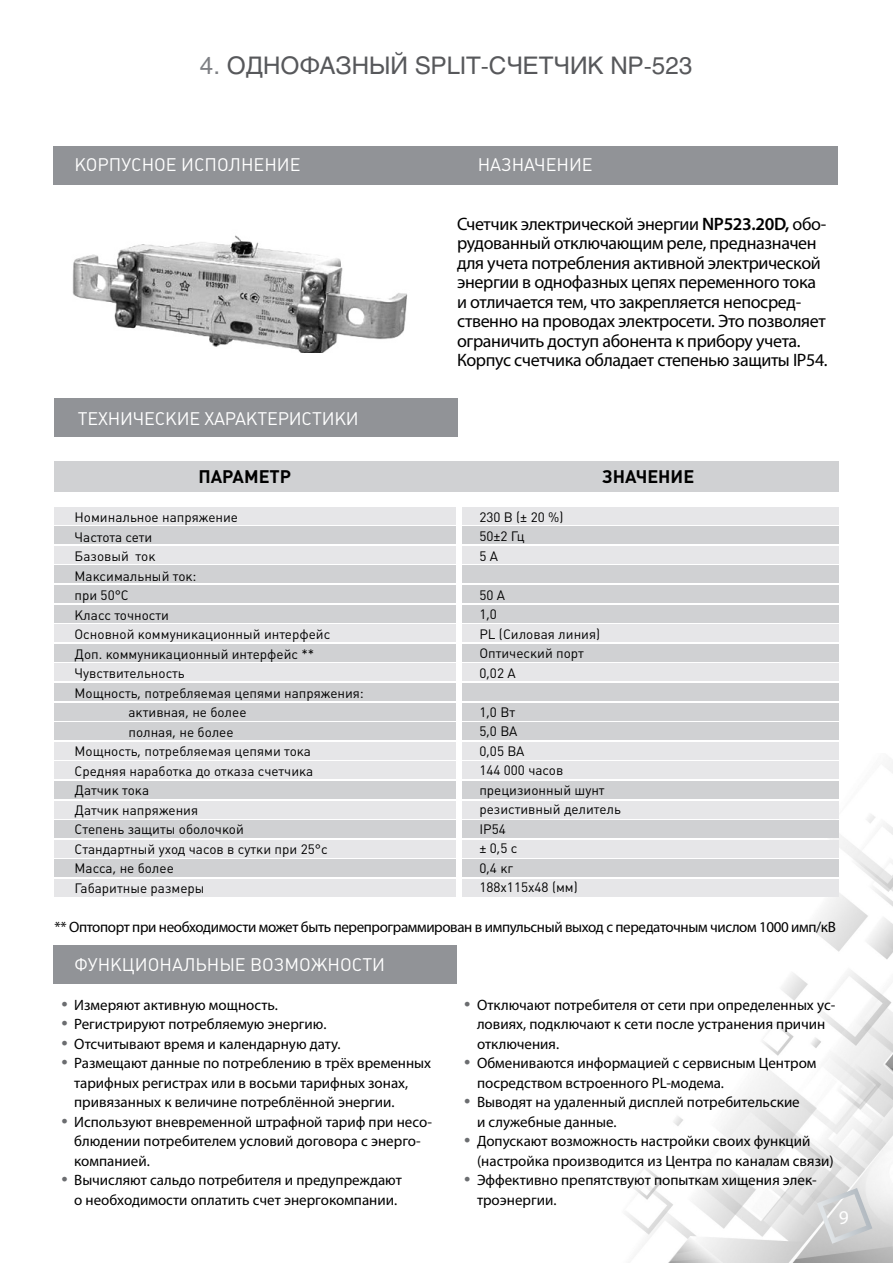
<style>
.page{position:relative;width:893px;height:1263px;background:#fff}
.page>*{position:absolute;margin:0;border:0;box-sizing:border-box;transform-origin:0 0}
.t1{font:24px "Helios";color:#57585b}
.t2{font:19.5px "Myriad Pro";color:#fff}
.t3{font:18px/19.5px "Myriad Pro";letter-spacing:-.02em;color:#000}
.t4{font:18px "Plumb C";color:#fff}
.t5{font:700 18px "Plumb";color:#000}
.t6{font:15px/19.5px "Myriad Pro";color:#000}
.t7{font:15px "Myriad Pro";letter-spacing:-.025em;color:#000}
.t8{font:13.5px/19.5px "Plumb";color:#000}
.s1{color:#7e8084}
.s2{font-weight:600}
.s3{font-size:22.5px;color:#6b6d70}
</style>
<div class="page">
<img style="left:525px;top:754px;width:368px;height:509px">
<svg style="left:817px;top:1188px;width:55px;height:56px;background:#d2d3d4"></svg>
<div style="left:55px;top:507px;width:401px;height:17px;background:#e6e6e8"></div>
<div style="left:462px;top:507px;width:376px;height:17px;background:#e6e6e8"></div>
<div style="left:55px;top:664px;width:401px;height:17px;background:#e6e6e8"></div>
<div style="left:462px;top:664px;width:376px;height:17px;background:#e6e6e8"></div>
<div style="left:55px;top:585px;width:401px;height:17px;background:#d0d1d3"></div>
<div style="left:462px;top:585px;width:376px;height:17px;background:#d0d1d3"></div>
<div style="left:55px;top:742px;width:401px;height:17px;background:#e6e6e8"></div>
<div style="left:462px;top:742px;width:376px;height:17px;background:#e6e6e8"></div>
<div style="left:55px;top:860px;width:401px;height:17px;background:#d0d1d3"></div>
<div style="left:462px;top:860px;width:376px;height:17px;background:#d0d1d3"></div>
<div style="left:55px;top:527px;width:401px;height:17px;background:#d0d1d3"></div>
<div style="left:462px;top:527px;width:376px;height:17px;background:#d0d1d3"></div>
<div style="left:55px;top:683px;width:401px;height:17px;background:#d0d1d3"></div>
<div style="left:462px;top:683px;width:376px;height:17px;background:#d0d1d3"></div>
<div style="left:55px;top:605px;width:401px;height:17px;background:#d0d1d3"></div>
<div style="left:462px;top:605px;width:376px;height:17px;background:#d0d1d3"></div>
<div style="left:55px;top:762px;width:401px;height:17px;background:#e6e6e8"></div>
<div style="left:462px;top:762px;width:376px;height:17px;background:#e6e6e8"></div>
<div style="left:55px;top:879px;width:401px;height:17px;background:#e6e6e8"></div>
<div style="left:462px;top:879px;width:376px;height:17px;background:#e6e6e8"></div>
<div style="left:55px;top:546px;width:401px;height:17px;background:#e6e6e8"></div>
<div style="left:462px;top:546px;width:376px;height:17px;background:#e6e6e8"></div>
<div style="left:55px;top:703px;width:401px;height:17px;background:#d0d1d3"></div>
<div style="left:462px;top:703px;width:376px;height:17px;background:#d0d1d3"></div>
<div style="left:55px;top:821px;width:401px;height:17px;background:#d0d1d3"></div>
<div style="left:462px;top:821px;width:376px;height:17px;background:#d0d1d3"></div>
<div style="left:55px;top:625px;width:401px;height:17px;background:#e6e6e8"></div>
<div style="left:462px;top:625px;width:376px;height:17px;background:#e6e6e8"></div>
<div style="left:55px;top:781px;width:401px;height:17px;background:#d0d1d3"></div>
<div style="left:462px;top:781px;width:376px;height:17px;background:#d0d1d3"></div>
<div style="left:55px;top:566px;width:401px;height:17px;background:#d0d1d3"></div>
<div style="left:462px;top:566px;width:376px;height:17px;background:#d0d1d3"></div>
<div style="left:55px;top:723px;width:401px;height:17px;background:#d0d1d3"></div>
<div style="left:462px;top:723px;width:376px;height:17px;background:#d0d1d3"></div>
<div style="left:55px;top:840px;width:401px;height:17px;background:#e6e6e8"></div>
<div style="left:462px;top:840px;width:376px;height:17px;background:#e6e6e8"></div>
<div style="left:55px;top:644px;width:401px;height:17px;background:#d0d1d3"></div>
<div style="left:462px;top:644px;width:376px;height:17px;background:#d0d1d3"></div>
<div style="left:55px;top:801px;width:401px;height:17px;background:#e6e6e8"></div>
<div style="left:462px;top:801px;width:376px;height:17px;background:#e6e6e8"></div>
<div style="left:55px;top:399px;width:403px;height:38px;background:#919397"></div>
<div style="left:53px;top:146px;width:785px;height:38px;background:#919397"></div>
<div style="left:54px;top:462px;width:784px;height:30px;background:#d0d1d3"></div>
<div style="left:53px;top:946px;width:403px;height:38px;background:#919397"></div>
<img style="left:72px;top:235px;width:336px;height:117px">
<h1 class="t1" style="left:200px;top:51px;width:494px"><span class="s1">4.</span> ОДНОФАЗНЫЙ SPLIT-СЧЕТЧИК NP-523</h1>
<p class="t4" style="left:75px;top:154px;width:228px">КОРПУСНОЕ ИСПОЛНЕНИЕ</p>
<p class="t4" style="left:478px;top:154px;width:117px">НАЗНАЧЕНИЕ</p>
<p class="t4" style="left:78px;top:408px;width:283px">ТЕХНИЧЕСКИЕ ХАРАКТЕРИСТИКИ</p>
<p class="t3" style="left:457px;top:213px;width:372px">Счетчик электрической энергии <span class="s2">NP523.20D,</span> обо&shy;рудованный отключающим реле, предназначен для учета потребления активной электрической энергии в однофазных цепях переменного тока и отличается тем, что закрепляется непосред&shy;ственно на проводах электросети. Это позволяет ограничить доступ абонента к прибору учета.<br>Корпус счетчика обладает степенью защиты IP54.</p>
<p class="t5" style="left:198px;top:466px;width:94px">ПАРАМЕТР</p>
<p class="t5" style="left:602px;top:466px;width:94px">ЗНАЧЕНИЕ</p>
<p class="t8" style="left:75px;top:508px;width:165px">Номинальное напряжение</p>
<p class="t8" style="left:75px;top:527px;width:79px">Частота сети</p>
<p class="t8" style="left:75px;top:547px;width:82px">Базовый ток</p>
<p class="t8" style="left:75px;top:566px;width:123px">Максимальный ток:</p>
<p class="t8" style="left:75px;top:585px;width:56px">при 50°C</p>
<p class="t8" style="left:75px;top:605px;width:96px">Класс точности</p>
<p class="t8" style="left:75px;top:624px;width:257px">Основной коммуникационный интерфейс</p>
<p class="t8" style="left:75px;top:644px;width:241px">Доп. коммуникационный интерфейс **</p>
<p class="t8" style="left:75px;top:663px;width:112px">Чувствительность</p>
<p class="t8" style="left:75px;top:683px;width:291px">Мощность, потребляемая цепями напряжения:</p>
<p class="t8" style="left:129px;top:702px;width:119px">активная, не более</p>
<p class="t8" style="left:129px;top:722px;width:107px">полная, не более</p>
<p class="t8" style="left:75px;top:741px;width:238px">Мощность, потребляемая цепями тока</p>
<p class="t8" style="left:75px;top:761px;width:240px">Средняя наработка до отказа счетчика</p>
<p class="t8" style="left:75px;top:780px;width:76px">Датчик тока</p>
<p class="t8" style="left:75px;top:800px;width:125px">Датчик напряжения</p>
<p class="t8" style="left:75px;top:819px;width:171px">Степень защиты оболочкой</p>
<p class="t8" style="left:75px;top:839px;width:255px">Стандартный уход часов в сутки при 25°с</p>
<p class="t8" style="left:75px;top:858px;width:101px">Масса, не более</p>
<p class="t8" style="left:75px;top:878px;width:132px">Габаритные размеры</p>
<p class="t8" style="left:479px;top:507px;width:86px">230 В (± 20 %)<br>50±2 Гц<br>5 А</p>
<p class="t8" style="left:479px;top:585px;width:122px">50 A<br>1,0<br>PL (Силовая линия)<br>Оптический порт<br>0,02 А</p>
<p class="t8" style="left:479px;top:702px;width:143px">1,0 Вт<br>5,0 ВА<br>0,05 ВА<br>144 000 часов прецизионный шунт резистивный делитель<br>IP54<br>± 0,5 с<br>0,4 кг<br>188х115х48 (мм)</p>
<p class="t7" style="left:55px;top:917px;width:783px">** Оптопорт при необходимости может быть перепрограммирован в импульсный выход с передаточным числом 1000 имп/кВ</p>
<p class="t4" style="left:75px;top:954px;width:312px">ФУНКЦИОНАЛЬНЫЕ ВОЗМОЖНОСТИ</p>
<p class="t6" style="left:61px;top:994px;width:218px"><span class="s3">•</span> Измеряют активную мощность.</p>
<p class="t6" style="left:61px;top:1014px;width:267px"><span class="s3">•</span> Регистрируют потребляемую энергию.</p>
<p class="t6" style="left:61px;top:1033px;width:281px"><span class="s3">•</span> Отсчитывают время и календарную дату.</p>
<p class="t6" style="left:74px;top:1053px;width:358px;text-indent:-13px"><span class="s3">•</span> Размещают данные по потреблению в трёх временных тарифных регистрах или в восьми тарифных зонах, привязанных к величине потреблённой энергии.</p>
<p class="t6" style="left:74px;top:1111px;width:359px;text-indent:-13px"><span class="s3">•</span> Используют вневременной штрафной тариф при несо&shy;блюдении потребителем условий договора с энерго&shy;компанией.</p>
<p class="t6" style="left:61px;top:1170px;width:342px;text-align:center"><span class="s3">•</span> Вычисляют сальдо потребителя и предупреждают о необходимости оплатить счет энергокомпании.</p>
<p class="t6" style="left:477px;top:994px;width:360px;text-indent:-13px"><span class="s3">•</span> Отключают потребителя от сети при определенных ус&shy;ловиях, подключают к сети после устранения причин отключения.</p>
<p class="t6" style="left:477px;top:1053px;width:341px;text-indent:-13px"><span class="s3">•</span> Обмениваются информацией с сервисным Центром посредством встроенного PL-модема.</p>
<p class="t6" style="left:477px;top:1092px;width:324px;text-indent:-13px"><span class="s3">•</span> Выводят на удаленный дисплей потребительские и служебные данные.</p>
<p class="t6" style="left:477px;top:1131px;width:358px;text-indent:-13px"><span class="s3">•</span> Допускают возможность настройки своих функций (настройка производится из Центра по каналам связи)</p>
<p class="t6" style="left:477px;top:1170px;width:341px;text-indent:-13px"><span class="s3">•</span> Эффективно препятствуют попыткам хищения элек&shy;троэнергии.</p>
<h2 class="t2" style="left:839px;top:1205px;width:12px">9</h2>
</div>
